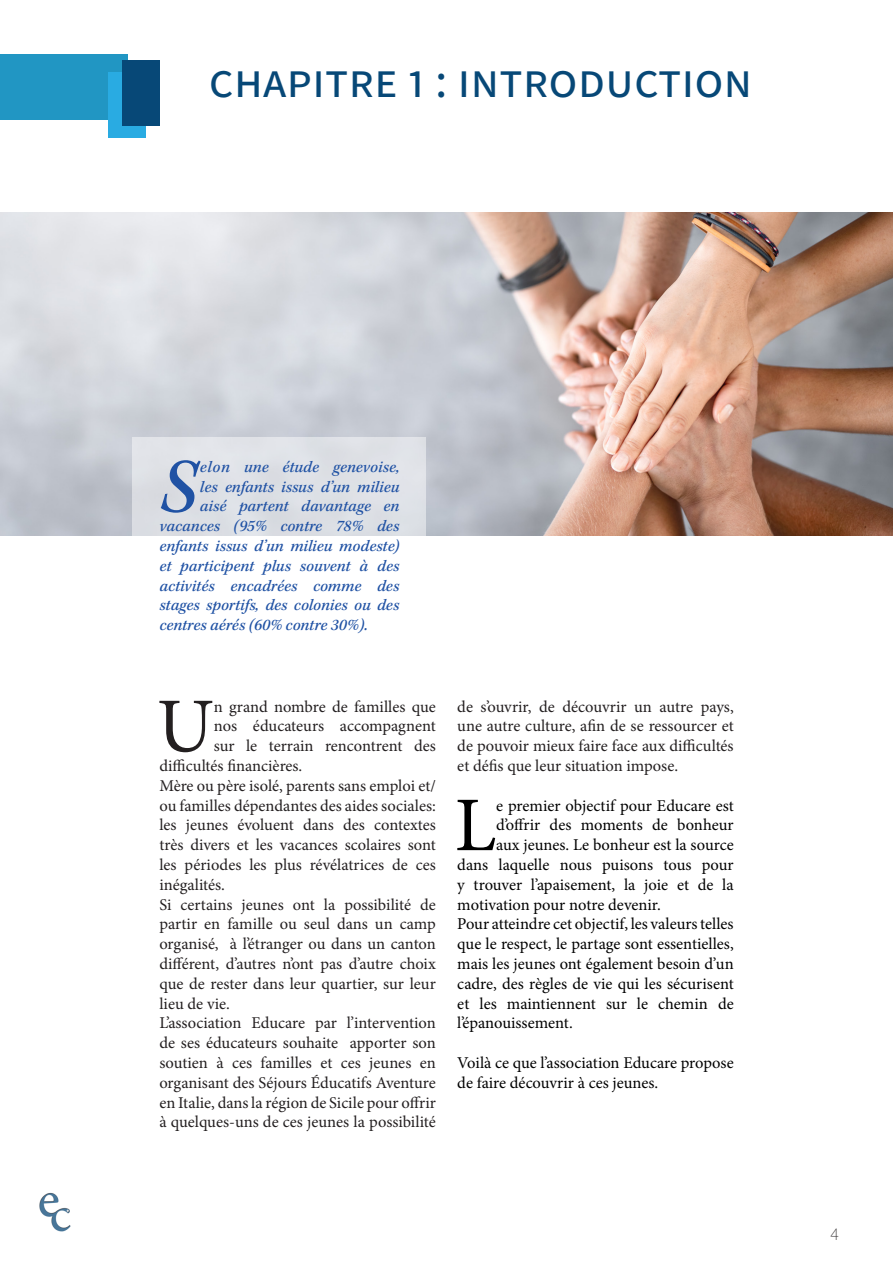
<style>
.page{position:relative;width:893px;height:1263px;background:#fff}
.page>*{position:absolute;margin:0;border:0;box-sizing:border-box;transform-origin:0 0}
.citations{font:italic 500 79.05px "Kepler Std";color:#2052a4}
.PARAGRAPHE_Educare{font:77.4px "Minion Pro";color:#231f20}
.PARAGRAPHE_Educare-2{font:77.4px "Minion Pro";color:#000}
.mn_title_small{font:49.5px "Source Sans Pro";color:#074877}
.t1{font:200 18px "Source Sans Pro";color:#231f20}
.PARAGRAPHE_Educare-3{font:16.5px/19.8px "Minion Pro";color:#231f20;text-align:justify}
.PARAGRAPHE_Educare-4{font:16.5px/19.8px "Minion Pro";color:#000;text-align:justify}
.citations-2{font:italic 500 16.5px "Kepler Std";color:#2052a4}
</style>
<div class="page">
<div style="left:0;top:54px;width:127px;height:66px;background:#2196c3"></div>
<div style="left:109px;top:72px;width:37px;height:66px;background:#29abe2"></div>
<div style="left:122px;top:60px;width:37px;height:66px;background:#074877"></div>
<img style="left:39px;top:1192px;width:32px;height:40px">
<img style="left:0;top:213px;width:893px;height:323px">
<div style="left:133px;top:437px;width:293px;height:99px;background:#dde0e6"></div>
<p class="mn_title_small" style="left:209px;top:48px;width:545px">CHAPITRE 1 : INTRODUCTION</p>
<p class="citations" style="left:159px;top:442px;width:39px">S</p>
<p class="citations-2" style="left:200px;top:457px;width:201px">elon une étude genevoise,</p>
<p class="citations-2" style="left:200px;top:477px;width:201px">les enfants issus d’un milieu</p>
<p class="citations-2" style="left:200px;top:497px;width:201px">aisé partent davantage en</p>
<p class="citations-2" style="left:159px;top:517px;width:241px">vacances (95% contre 78% des</p>
<p class="citations-2" style="left:159px;top:536px;width:241px">enfants issus d’un milieu modeste)</p>
<p class="citations-2" style="left:159px;top:556px;width:241px">et participent plus souvent à des</p>
<p class="citations-2" style="left:159px;top:576px;width:241px">activités encadrées comme des</p>
<p class="citations-2" style="left:159px;top:596px;width:241px">stages sportifs, des colonies ou des</p>
<p class="citations-2" style="left:159px;top:616px;width:210px">centres aérés (60% contre 30%).</p>
<p class="PARAGRAPHE_Educare" style="left:157px;top:674px;width:58px">U</p>
<p class="PARAGRAPHE_Educare-3" style="left:214px;top:696px;width:223px">n grand nombre de familles que</p>
<p class="PARAGRAPHE_Educare-3" style="left:214px;top:716px;width:223px">nos éducateurs accompagnent</p>
<p class="PARAGRAPHE_Educare-3" style="left:214px;top:736px;width:223px">sur le terrain rencontrent des</p>
<p class="PARAGRAPHE_Educare-3" style="left:159px;top:756px;width:144px">difficultés financières.</p>
<p class="PARAGRAPHE_Educare-3" style="left:159px;top:776px;width:278px">Mère ou père isolé, parents sans emploi et/ ou familles dépendantes des aides sociales: les jeunes évoluent dans des contextes très divers et les vacances scolaires sont les périodes les plus révélatrices de ces inégalités.</p>
<p class="PARAGRAPHE_Educare-3" style="left:159px;top:894px;width:278px">Si certains jeunes ont la possibilité de partir en famille ou seul dans un camp organisé, à l’étranger ou dans un canton différent, d’autres n’ont pas d’autre choix que de rester dans leur quartier, sur leur lieu de vie.</p>
<p class="PARAGRAPHE_Educare-3" style="left:159px;top:1013px;width:278px">L’association Educare par l’intervention de ses éducateurs souhaite apporter son soutien à ces familles et ces jeunes en organisant des Séjours Éducatifs Aventure en Italie, dans la région de Sicile pour offrir à quelques-uns de ces jeunes la possibilité</p>
<p class="PARAGRAPHE_Educare-3" style="left:457px;top:696px;width:278px">de s’ouvrir, de découvrir un autre pays, une autre culture, afin de se ressourcer et de pouvoir mieux faire face aux difficultés et défis que leur situation impose.</p>
<p class="PARAGRAPHE_Educare-2" style="left:454px;top:773px;width:43px">L</p>
<p class="PARAGRAPHE_Educare-4" style="left:496px;top:795px;width:239px">e premier objectif pour Educare est</p>
<p class="PARAGRAPHE_Educare-4" style="left:496px;top:815px;width:239px">d’offrir des moments de bonheur</p>
<p class="PARAGRAPHE_Educare-4" style="left:496px;top:835px;width:239px">aux jeunes. Le bonheur est la source</p>
<p class="PARAGRAPHE_Educare-4" style="left:457px;top:855px;width:278px">dans laquelle nous puisons tous pour</p>
<p class="PARAGRAPHE_Educare-4" style="left:457px;top:875px;width:278px">y trouver l’apaisement, la joie et de la</p>
<p class="PARAGRAPHE_Educare-4" style="left:457px;top:894px;width:205px">motivation pour notre devenir.</p>
<p class="PARAGRAPHE_Educare-4" style="left:457px;top:914px;width:278px">Pour atteindre cet objectif, les valeurs telles que le respect, le partage sont essentielles, mais les jeunes ont également besoin d’un cadre, des règles de vie qui les sécurisent et les maintiennent sur le chemin de l’épanouissement.</p>
<p class="PARAGRAPHE_Educare-4" style="left:457px;top:1053px;width:278px">Voilà ce que l’association Educare propose de faire découvrir à ces jeunes.</p>
<p class="t1" style="left:830px;top:1221px;width:10px">4</p>
</div>
